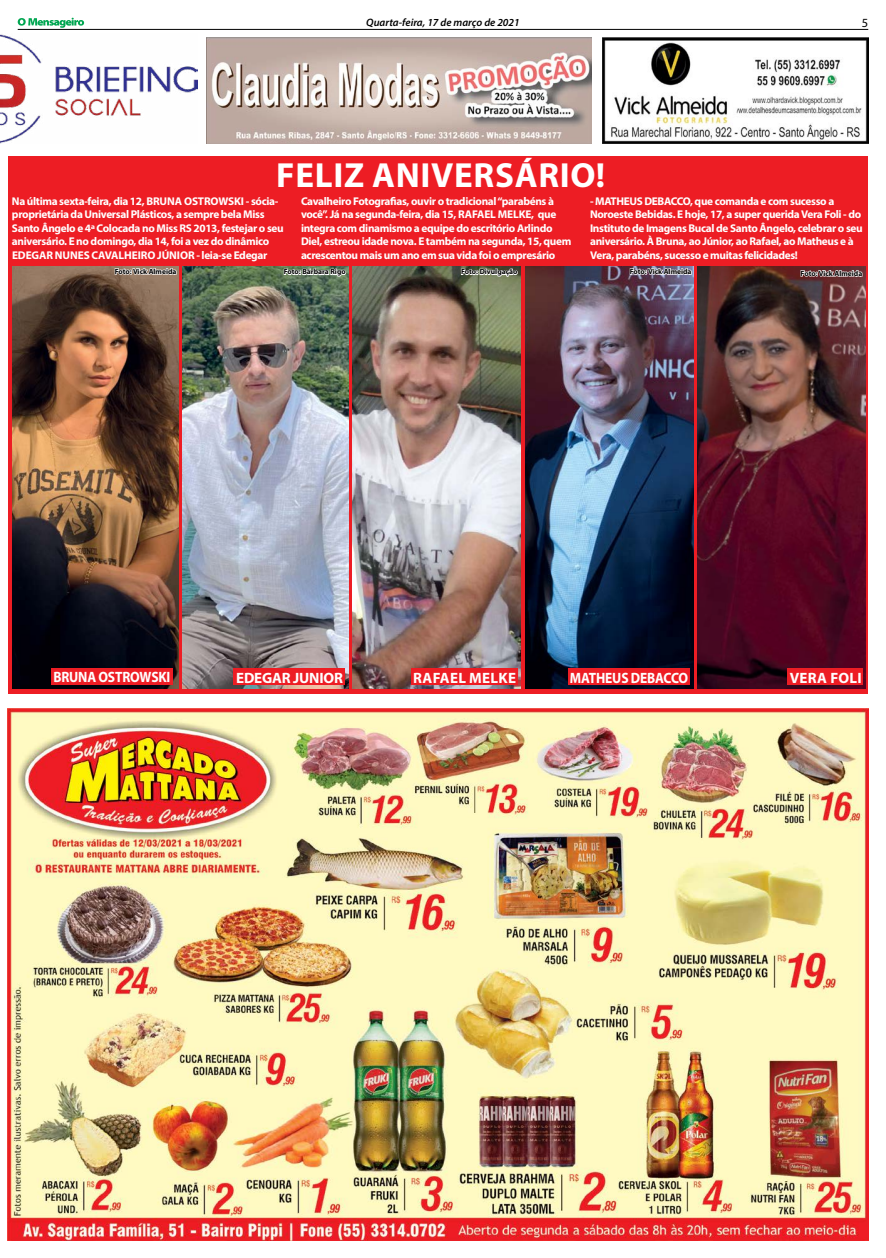
<style>
.page{position:relative;width:886px;height:1258px;background:#fff}
.page>*{position:absolute;margin:0;border:0;box-sizing:border-box;transform-origin:0 0}
.t1{font:700 35px "Myriad Pro";letter-spacing:.02em;color:#fff}
.t2{font:700 15px "Myriad Pro";letter-spacing:-.01em;color:#fff;scale:.9 1}
.t3{font:700 15px "Myriad Pro";letter-spacing:.02em;color:#fff}
.t4{font:700 15px "Myriad Pro";letter-spacing:-.01em;color:#fff}
.t5{font:12.5px "Myriad Pro";color:#000}
.t6{font:700 11.25px/13.5px "Myriad Pro";letter-spacing:-.03em;color:#fff}
.t7{font:italic 600 10.75px "Myriad Pro";color:#000}
.t8{font:700 7.5px "Myriad Pro";color:#000}
</style>
<div class="page">
<hr style="left:18px;top:29px;width:850px;height:1px;background:#000">
<img style="left:8px;top:708px;width:860px;height:533px">
<img style="left:207px;top:38px;width:384px;height:106px">
<img style="left:603px;top:38px;width:265px;height:106px">
<img style="left:0;top:34px;width:197px;height:110px">
<svg style="left:18px;top:18px;width:66px;height:10px"></svg>
<div style="left:9px;top:156px;width:859px;height:538px;background:#ed1d24"></div>
<img style="left:12px;top:266px;width:166px;height:423px">
<img style="left:182px;top:266px;width:166px;height:423px">
<img style="left:353px;top:266px;width:168px;height:423px">
<img style="left:525px;top:267px;width:168px;height:422px">
<img style="left:697px;top:267px;width:169px;height:422px">
<div style="left:234px;top:668px;width:111px;height:16px;background:#ed1d24"></div>
<div style="left:411px;top:668px;width:106px;height:16px;background:#ed1d24"></div>
<div style="left:51px;top:668px;width:122px;height:17px;background:#ed1d24"></div>
<div style="left:568px;top:668px;width:121px;height:17px;background:#ed1d24"></div>
<div style="left:787px;top:668px;width:76px;height:17px;background:#ed1d24"></div>
<svg style="left:800px;top:266px;width:63px;height:22px"></svg>
<svg style="left:629px;top:266px;width:64px;height:20px"></svg>
<svg style="left:460px;top:266px;width:58px;height:11px"></svg>
<svg style="left:114px;top:266px;width:64px;height:20px"></svg>
<svg style="left:283px;top:266px;width:64px;height:13px"></svg>
<p class="t7" style="left:366px;top:15px;width:155px">Quarta-feira, 17 de março de 2021</p>
<p class="t5" style="left:862px;top:15px;width:8px">5</p>
<h1 class="t1" style="left:276px;top:153px;width:330px">FELIZ ANIVERSÁRIO!</h1>
<p class="t6" style="left:12px;top:194px;width:273px">Na última sexta-feira, dia 12, BRUNA OSTROWSKI - sócia&shy;proprietária da Universal Plásticos, a sempre bela Miss Santo Ângelo e 4ª Colocada no Miss RS 2013, festejar o seu aniversário. E no domingo, dia 14, foi a vez do dinâmico EDEGAR NUNES CAVALHEIRO JÚNIOR - leia-se Edegar</p>
<p class="t6" style="left:301px;top:194px;width:272px">Cavalheiro Fotografias, ouvir o tradicional “parabéns à você”. Já na segunda-feira, dia 15, RAFAEL MELKE, que integra com dinamismo a equipe do escritório Arlindo Diel, estreou idade nova. E também na segunda, 15, quem acrescentou mais um ano em sua vida foi o empresário</p>
<p class="t6" style="left:590px;top:194px;width:274px">- MATHEUS DEBACCO, que comanda e com sucesso a Noroeste Bebidas. E hoje, 17, a super querida Vera Foli - do Instituto de Imagens Bucal de Santo Ângelo, celebrar o seu aniversário. À Bruna, ao Júnior, ao Rafael, ao Matheus e à Vera, parabéns, sucesso e muitas felicidades!</p>
<p class="t8" style="left:115px;top:267px;width:63px">Foto: Vick Almeida</p>
<p class="t8" style="left:284px;top:267px;width:63px">Foto: Bárbara Rigo</p>
<p class="t8" style="left:461px;top:267px;width:58px">Foto: Divulgação</p>
<p class="t8" style="left:630px;top:267px;width:63px">Foto: Vick Almeida</p>
<p class="t8" style="left:800px;top:268px;width:63px">Foto: Vick Almeida</p>
<h2 class="t2" style="left:53px;top:667px;width:132px">BRUNA OSTROWSKI</h2>
<h2 class="t4" style="left:236px;top:668px;width:108px">EDEGAR JUNIOR</h2>
<h2 class="t3" style="left:413px;top:668px;width:104px">RAFAEL MELKE</h2>
<h2 class="t2" style="left:570px;top:668px;width:133px">MATHEUS DEBACCO</h2>
<h2 class="t3" style="left:790px;top:668px;width:74px">VERA FOLI</h2>
</div>
